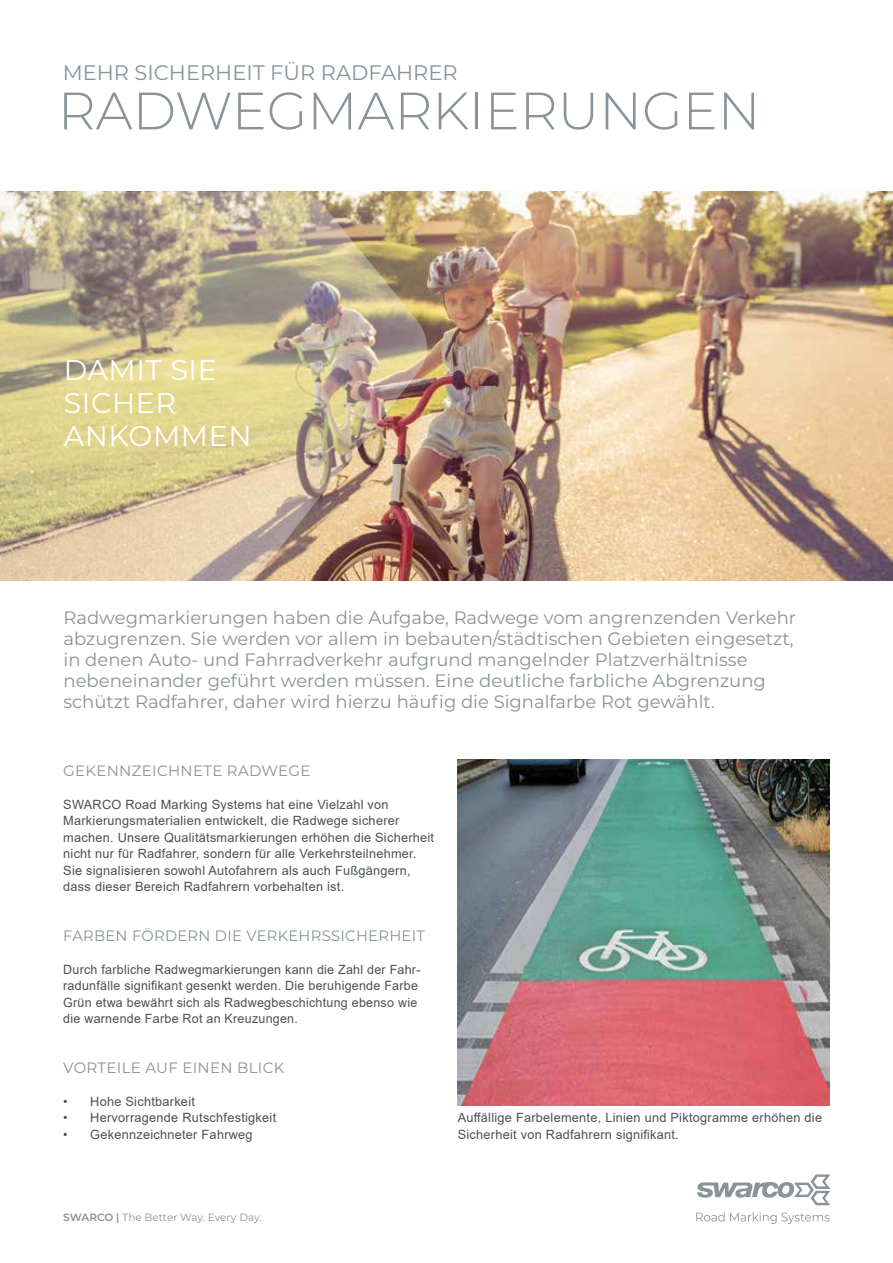
<style>
.page{position:relative;width:893px;height:1263px;background:#fff}
.page>*{position:absolute;margin:0;border:0;box-sizing:border-box;transform-origin:0 0}
.t1{font:300 52.5px "Montserrat";color:#899398}
.t2{font:28.5px/33px "Montserrat";letter-spacing:.02em;color:#fff}
.t3{font:21px "Montserrat";color:#899398}
.t4{font:18px/21px "Montserrat";color:#899398}
.t5{font:15px "Montserrat";letter-spacing:.02em;color:#899398}
.t6{font:12.75px/16.5px "Arial";letter-spacing:.02em;color:#485156}
.t7{font:10.5px "Montserrat";color:#899398}
.s1{font-weight:600}
</style>
<div class="page">
<img style="left:435px;top:191px;width:458px;height:390px">
<img style="left:0;top:191px;width:435px;height:390px">
<svg style="left:696px;top:1212px;width:133px;height:12px"></svg>
<svg style="left:697px;top:1174px;width:133px;height:31px"></svg>
<img style="left:458px;top:759px;width:372px;height:347px">
<h3 class="t3" style="left:63px;top:58px;width:396px">MEHR SICHERHEIT FÜR RADFAHRER</h3>
<h1 class="t1" style="left:58px;top:75px;width:704px">RADWEGMARKIERUNGEN</h1>
<h2 class="t2" style="left:64px;top:352px;width:189px">DAMIT SIE<br>SICHER<br>ANKOMMEN</h2>
<p class="t4" style="left:64px;top:607px;width:734px">Radwegmarkierungen haben die Aufgabe, Radwege vom angrenzenden Verkehr abzugrenzen. Sie werden vor allem in bebauten/städtischen Gebieten eingesetzt, in denen Auto- und Fahrradverkehr aufgrund mangelnder Platzverhältnisse nebeneinander geführt werden müssen. Eine deutliche farbliche Abgrenzung schützt Radfahrer, daher wird hierzu häufig die Signalfarbe Rot gewählt.</p>
<p class="t5" style="left:63px;top:760px;width:249px">GEKENNZEICHNETE RADWEGE</p>
<p class="t6" style="left:63px;top:796px;width:372px">SWARCO Road Marking Systems hat eine Vielzahl von Markierungsmaterialien entwickelt, die Radwege sicherer machen. Unsere Qualitätsmarkierungen erhöhen die Sicherheit nicht nur für Radfahrer, sondern für alle Verkehrsteilnehmer.<br>Sie signalisieren sowohl Autofahrern als auch Fußgängern, dass dieser Bereich Radfahrern vorbehalten ist.</p>
<p class="t5" style="left:63px;top:925px;width:363px">FARBEN FÖRDERN DIE VERKEHRSSICHERHEIT</p>
<p class="t6" style="left:63px;top:961px;width:359px">Durch farbliche Radwegmarkierungen kann die Zahl der Fahr&shy;radunfälle signifikant gesenkt werden. Die beruhigende Farbe Grün etwa bewährt sich als Radwegbeschichtung ebenso wie die warnende Farbe Rot an Kreuzungen.</p>
<p class="t5" style="left:63px;top:1057px;width:223px">VORTEILE AUF EINEN BLICK</p>
<p class="t6" style="left:63px;top:1093px;width:133px">• Hohe Sichtbarkeit</p>
<p class="t6" style="left:63px;top:1109px;width:214px">• Hervorragende Rutschfestigkeit</p>
<p class="t6" style="left:63px;top:1126px;width:191px">• Gekennzeichneter Fahrweg</p>
<p class="t6" style="left:458px;top:1109px;width:366px">Auffällige Farbelemente, Linien und Piktogramme erhöhen die<br>Sicherheit von Radfahrern signifikant.</p>
<p class="t7" style="left:63px;top:1210px;width:200px"><span class="s1">SWARCO |</span> The Better Way. Every Day.</p>
</div>
